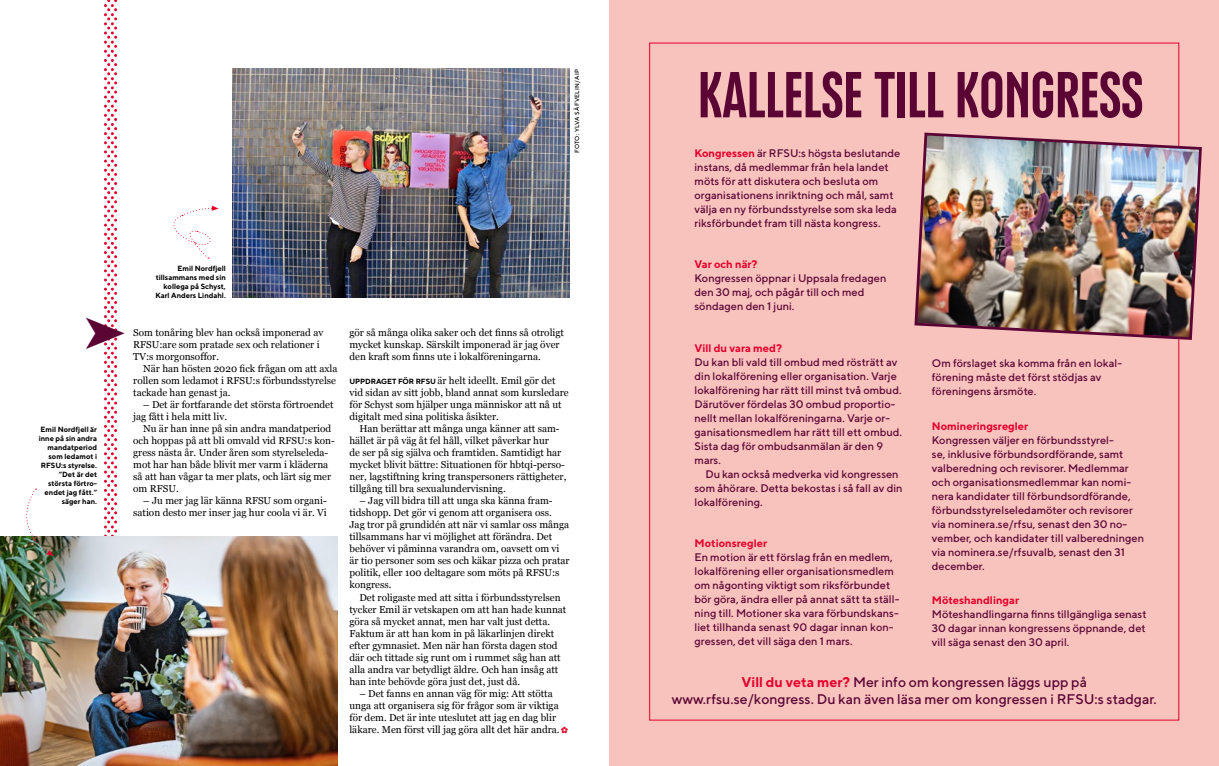
<style>
.page{position:relative;width:1219px;height:766px;background:#fff}
.page>*{position:absolute;margin:0;border:0;box-sizing:border-box;transform-origin:0 0}
.t1{font:64.7px "RFSU Headline Big";letter-spacing:.005em;color:#5b0535}
.t2{font:500 14px/17px "TT Norms";color:#5b0535;text-align:center}
.t3{font:500 11px/14px "TT Norms";color:#5b0535}
.t4{font:700 11px "TT Norms";color:#e4002b}
.t5{font:10px/12px "Georgia";color:#000}
.t6{font:700 7.5px/9px "TT Norms";color:#000;text-align:right}
.t7{font:500 6px "TT Norms";letter-spacing:.04em;color:#000}
.s1{font-family:"TT Norms";font-weight:700;font-size:7.5px}
.s2{color:#e4002b}
.s3{font-weight:700;color:#e4002b}
</style>
<div class="page">
<svg style="left:173px;top:205px;width:46px;height:53px"></svg>
<img style="left:233px;top:69px;width:337px;height:228px">
<img style="left:0;top:536px;width:337px;height:229px">
<svg style="left:15px;top:488px;width:39px;height:68px"></svg>
<div style="left:609px;top:0;width:610px;height:765px;background:#f8c2bd"></div>
<img style="left:914px;top:131px;width:288px;height:210px">
<svg style="left:86px;top:0;width:38px;height:766px"></svg>
<p class="t7" style="left:573px;top:153px;width:86px;rotate:-90deg">FOTO: YLVA SÄFVELIN/AIP</p>
<p class="t6" style="left:39px;top:424px;width:60px">Emil Nordfjell är inne på sin andra mandatperiod som ledamot i<br>RFSU:s styrelse. ”Det är det största förtro&shy;endet jag fått.” säger han.</p>
<p class="t6" style="left:156px;top:263px;width:72px">Emil Nordfjell tillsammans med sin kollega på Schyst,<br>Karl Anders Lindahl.</p>
<p class="t5" style="left:133px;top:326px;width:192px">Som tonåring blev han också imponerad av<br>RFSU:are som pratade sex och relationer i<br>TV:s morgonsoffor.</p>
<p class="t5" style="left:133px;top:362px;width:206px;text-indent:10px">När han hösten 2020 fick frågan om att axla rollen som ledamot i RFSU:s förbundsstyrelse tackade han genast ja.</p>
<p class="t5" style="left:133px;top:398px;width:202px;text-indent:10px">– Det är fortfarande det största förtroendet jag fått i hela mitt liv.</p>
<p class="t5" style="left:133px;top:422px;width:203px;text-indent:10px">Nu är han inne på sin andra mandatperiod och hoppas på att bli omvald vid RFSU:s kon&shy;gress nästa år. Under åren som styrelseleda&shy;mot har han både blivit mer varm i kläderna så att han vågar ta mer plats, och lärt sig mer om RFSU.</p>
<p class="t5" style="left:133px;top:494px;width:195px;text-align:right">– Ju mer jag lär känna RFSU som organi&shy;sation desto mer inser jag hur coola vi är. Vi</p>
<p class="t5" style="left:349px;top:326px;width:216px">gör så många olika saker och det finns så otroligt mycket kunskap. Särskilt imponerad är jag över den kraft som finns ute i lokalföreningarna.</p>
<p class="t5" style="left:349px;top:374px;width:221px"><span class="s1">UPPDRAGET FÖR RFSU</span> är helt ideellt. Emil gör det vid sidan av sitt jobb, bland annat som kursledare för Schyst som hjälper unga människor att nå ut digitalt med sina politiska åsikter.</p>
<p class="t5" style="left:349px;top:422px;width:218px;text-indent:10px">Han berättar att många unga känner att sam&shy;hället är på väg åt fel håll, vilket påverkar hur<br>de ser på sig själva och framtiden. Samtidigt har mycket blivit bättre: Situationen för hbtqi-perso&shy;ner, lagstiftning kring transpersoners rättigheter, tillgång till bra sexualundervisning.</p>
<p class="t5" style="left:349px;top:494px;width:222px;text-indent:10px">– Jag vill bidra till att unga ska känna fram&shy;tidshopp. Det gör vi genom att organisera oss.<br>Jag tror på grundidén att när vi samlar oss många tillsammans har vi möjlighet att förändra. Det behöver vi påminna varandra om, oavsett om vi är tio personer som ses och käkar pizza och pratar politik, eller 100 deltagare som möts på RFSU:s kongress.</p>
<p class="t5" style="left:349px;top:590px;width:218px;text-indent:10px">Det roligaste med att sitta i förbundsstyrelsen tycker Emil är vetskapen om att han hade kunnat göra så mycket annat, men har valt just detta.<br>Faktum är att han kom in på läkarlinjen direkt efter gymnasiet. Men när han första dagen stod där och tittade sig runt om i rummet såg han att alla andra var betydligt äldre. Och han insåg att han inte behövde göra just det, just då.</p>
<p class="t5" style="left:349px;top:686px;width:220px;text-indent:10px">– Det fanns en annan väg för mig: Att stötta unga att organisera sig för frågor som är viktiga för dem. Det är inte uteslutet att jag en dag blir läkare. Men först vill jag göra allt det här andra. <span class="s2">✿</span></p>
<h1 class="t1" style="left:698px;top:61px;width:446px">KALLELSE TILL KONGRESS</h1>
<p class="t3" style="left:694px;top:146px;width:207px"><span class="s3">Kongressen</span> är RFSU:s högsta beslutande instans, då medlemmar från hela landet möts för att diskutera och besluta om organisationens inriktning och mål, samt välja en ny förbundsstyrelse som ska leda riksförbundet fram till nästa kongress.</p>
<p class="t4" style="left:694px;top:257px;width:65px">Var och när?</p>
<p class="t3" style="left:694px;top:271px;width:193px">Kongressen öppnar i Uppsala fredagen den 30 maj, och pågår till och med söndagen den 1 juni.</p>
<p class="t4" style="left:694px;top:341px;width:89px">Vill du vara med?</p>
<p class="t3" style="left:694px;top:354px;width:209px">Du kan bli vald till ombud med rösträtt av din lokalförening eller organisation. Varje lokalförening har rätt till minst två ombud.<br>Dä rutöver fördelas 30 ombud proportio&shy;nellt mellan lokalföreningarna. Varje or&shy;ganisationsmedlem har rätt till ett ombud.<br>Sista dag för ombudsanmälan är den 9 mars.</p>
<p class="t3" style="left:694px;top:466px;width:210px;text-indent:11px">Du kan också medverka vid kongressen som åhörare. Detta bekostas i så fall av din lokalförening.</p>
<p class="t4" style="left:694px;top:536px;width:74px">Motionsregler</p>
<p class="t3" style="left:694px;top:550px;width:206px">En motion är ett förslag från en medlem, lokalförening eller organisationsmedlem om någonting viktigt som riksförbundet bör göra, ändra eller på annat sätt ta ställ&shy;ning till. Motioner ska vara förbundskans&shy;liet tillhanda senast 90 dagar innan kon&shy;gressen, det vill säga den 1 mars.</p>
<p class="t3" style="left:932px;top:356px;width:191px">Om förslaget ska komma från en lokal&shy;förening måste det först stödjas av föreningens årsmöte.</p>
<p class="t4" style="left:932px;top:418px;width:98px">Nomineringsregler</p>
<p class="t3" style="left:932px;top:432px;width:214px">Kongressen väljer en förbundsstyrel-<br>se, inklusive förbundsordförande, samt valberedning och revisorer. Medlemmar och organisationsmedlemmar kan nomi&shy;nera kandidater till förbundsordförande, förbundsstyrelseledamöter och revisorer via nominera.se/rfsu, senast den 30 no&shy;vember, och kandidater till valberedningen via nominera.se/rfsuvalb, senast den 31 december.</p>
<p class="t4" style="left:932px;top:593px;width:89px">Möteshandlingar</p>
<p class="t3" style="left:932px;top:606px;width:216px;text-align:justify">Möteshandlingarna finns tillgängliga senast 30 dagar innan kongressens öppnande, det vill säga senast den 30 april.</p>
<h2 class="t2" style="left:672px;top:672px;width:486px"><span class="s3">Vill du veta mer?</span> Mer info om kongressen läggs upp på www.rfsu.se/kongress. Du kan även läsa mer om kongressen i RFSU:s stadgar.</h2>
</div>
